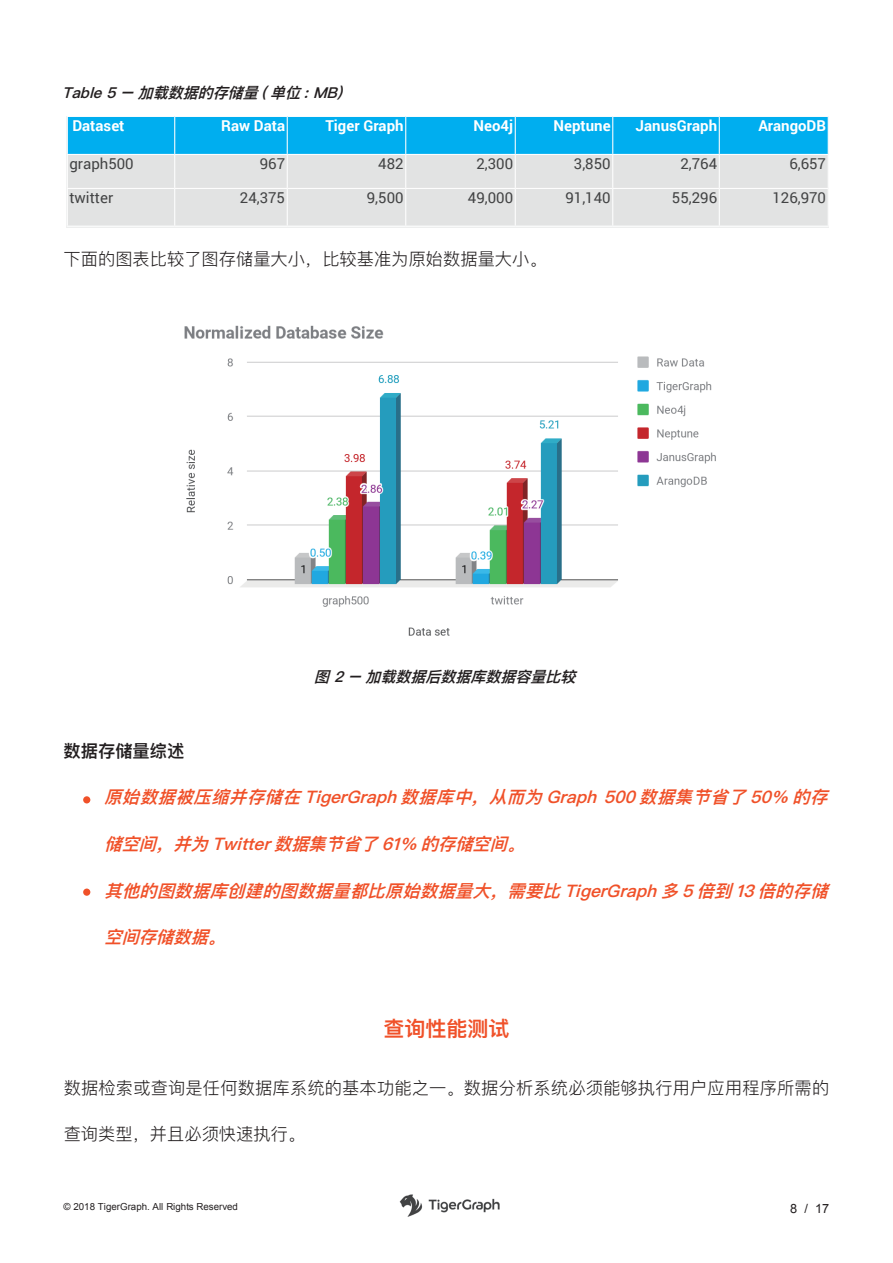
<style>
.page{position:relative;width:893px;height:1263px;background:#fff}
.page>*{position:absolute;margin:0;border:0;box-sizing:border-box;transform-origin:0 0}
.t1{font:600 21px "Ping Fang SC";color:#f05129}
.t2{font:italic 600 17.25px "Ping Fang SC";color:#f05129}
.t3{font:300 17.25px "Ping Fang SC";letter-spacing:.01em;color:#231f20}
.t4{font:600 17.25px "Ping Fang SC";color:#231f20}
.t5{font:15px "Roboto";color:#424344}
.t6{font:700 15px "Roboto";color:#fff}
.t7{font:italic 600 15px "Ping Fang SC";color:#231f20}
.t8{font:12.75px "Arial";color:#231f20}
.t9{font:9.75px "Arial";color:#231f20}
</style>
<div class="page">
<img style="left:399px;top:1194px;width:101px;height:23px">
<div style="left:83px;top:796px;width:7px;height:7px;background:#f05129;border-radius:50%"></div>
<div style="left:83px;top:888px;width:7px;height:8px;background:#f05129;border-radius:50%"></div>
<div style="left:68px;top:117px;width:760px;height:37px;background:#00aeef"></div>
<div style="left:68px;top:155px;width:760px;height:71px;background:#e2e3e3"></div>
<hr style="left:174px;top:117px;width:1px;height:37px;background:#fff">
<hr style="left:287px;top:117px;width:1px;height:37px;background:#fff">
<hr style="left:405px;top:117px;width:1px;height:37px;background:#fff">
<hr style="left:515px;top:117px;width:1px;height:37px;background:#fff">
<hr style="left:612px;top:117px;width:1px;height:37px;background:#fff">
<hr style="left:719px;top:117px;width:1px;height:37px;background:#fff">
<hr style="left:174px;top:155px;width:1px;height:33px;background:#fff">
<hr style="left:287px;top:155px;width:1px;height:33px;background:#fff">
<hr style="left:405px;top:155px;width:1px;height:33px;background:#fff">
<hr style="left:515px;top:155px;width:1px;height:33px;background:#fff">
<hr style="left:612px;top:155px;width:1px;height:33px;background:#fff">
<hr style="left:719px;top:155px;width:1px;height:33px;background:#fff">
<hr style="left:67px;top:188px;width:108px;height:1px;background:#fff">
<hr style="left:175px;top:188px;width:112px;height:1px;background:#fff">
<hr style="left:174px;top:189px;width:1px;height:37px;background:#fff">
<hr style="left:287px;top:188px;width:119px;height:1px;background:#fff">
<hr style="left:287px;top:189px;width:1px;height:37px;background:#fff">
<hr style="left:406px;top:188px;width:109px;height:1px;background:#fff">
<hr style="left:405px;top:189px;width:1px;height:37px;background:#fff">
<hr style="left:515px;top:188px;width:98px;height:1px;background:#fff">
<hr style="left:515px;top:189px;width:1px;height:37px;background:#fff">
<hr style="left:613px;top:188px;width:106px;height:1px;background:#fff">
<hr style="left:612px;top:189px;width:1px;height:37px;background:#fff">
<hr style="left:719px;top:188px;width:110px;height:1px;background:#fff">
<hr style="left:719px;top:189px;width:1px;height:37px;background:#fff">
<img style="left:184px;top:325px;width:532px;height:311px">
<p class="t7" style="left:62px;top:83px;width:286px">Table5 – 加载数据的存储量 ( 单位 :MB)</p>
<p class="t6" style="left:72px;top:117px;width:54px">Dataset</p>
<p class="t6" style="left:221px;top:117px;width:65px">Raw Data</p>
<p class="t6" style="left:325px;top:117px;width:80px">Tiger Graph</p>
<p class="t6" style="left:473px;top:117px;width:41px">Neo4j</p>
<p class="t6" style="left:553px;top:117px;width:59px">Neptune</p>
<p class="t6" style="left:636px;top:117px;width:83px">JanusGraph</p>
<p class="t6" style="left:758px;top:117px;width:69px">ArangoDB</p>
<p class="t5" style="left:69px;top:155px;width:66px">graph500</p>
<p class="t5" style="left:260px;top:155px;width:27px">967</p>
<p class="t5" style="left:378px;top:155px;width:27px">482</p>
<p class="t5" style="left:476px;top:155px;width:38px">2,300</p>
<p class="t5" style="left:574px;top:155px;width:38px">3,850</p>
<p class="t5" style="left:680px;top:155px;width:38px">2,764</p>
<p class="t5" style="left:789px;top:155px;width:38px">6,657</p>
<p class="t5" style="left:69px;top:189px;width:45px">twitter</p>
<p class="t5" style="left:240px;top:189px;width:47px">24,375</p>
<p class="t5" style="left:367px;top:189px;width:38px">9,500</p>
<p class="t5" style="left:468px;top:189px;width:47px">49,000</p>
<p class="t5" style="left:565px;top:189px;width:47px">91,140</p>
<p class="t5" style="left:672px;top:189px;width:47px">55,296</p>
<p class="t5" style="left:772px;top:189px;width:55px">126,970</p>
<p class="t3" style="left:64px;top:248px;width:484px">下面的图表比较了图存储量大小，比较基准为原始数据量大小。</p>
<p class="t7" style="left:314px;top:667px;width:268px">图 2 – 加载数据后数据库数据容量比较</p>
<p class="t4" style="left:64px;top:740px;width:122px">数据存储量综述</p>
<p class="t2" style="left:104px;top:787px;width:730px">原始数据被压缩并存储在 TigerGraph 数据库中，从而为 Graph 500 数据集节省了 50% 的存</p>
<p class="t2" style="left:104px;top:833px;width:427px">储空间，并为 Twitter 数据集节省了 61% 的存储空间。</p>
<p class="t2" style="left:104px;top:880px;width:730px">其他的图数据库创建的图数据量都比原始数据量大，需要比 TigerGraph 多 5 倍到 13 倍的存储</p>
<p class="t2" style="left:104px;top:926px;width:128px">空间存储数据。</p>
<p class="t1" style="left:384px;top:1015px;width:127px">查询性能测试</p>
<p class="t3" style="left:64px;top:1077px;width:767px">数据检索或查询是任何数据库系统的基本功能之一。数据分析系统必须能够执行用户应用程序所需的</p>
<p class="t3" style="left:64px;top:1124px;width:243px">查询类型，并且必须快速执行。</p>
<p class="t9" style="left:64px;top:1200px;width:176px">© 2018 TigerGraph. All Rights Reserved</p>
<p class="t8" style="left:790px;top:1200px;width:40px">8 / 17</p>
</div>
